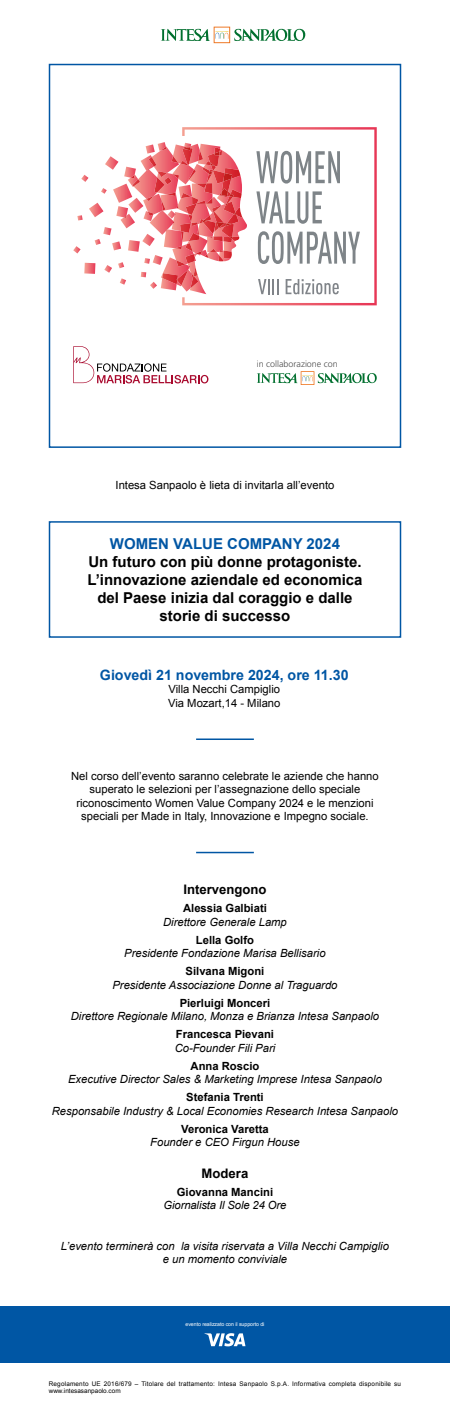
<style>
.page{position:relative;width:450px;height:1412px;background:#fff}
.page>*{position:absolute;margin:0;border:0;box-sizing:border-box;transform-origin:0 0}
.t1{font:700 15px/18px "Arial";color:#000;text-align:center}
.t2{font:700 15px "Arial";color:#0056a4}
.t3{font:700 14.25px "Arial";color:#0056a4}
.t4{font:700 13.12px "Arial";color:#000}
.t5{font:italic 11.25px/13.5px "Arial";color:#000;text-align:center}
.t6{font:11.25px/13.5px "Arial";color:#000;text-align:center}
.t7{font:700 11.25px "Arial";color:#000}
.t8{font:300 8.93px "Frutiger LT Std";color:#4d4d4d}
.t9{font:6.38px/7.6px "Arial";letter-spacing:.03em;color:#000}
.t10{font:5.25px "Arial";letter-spacing:-.01em;color:#fff}
</style>
<div class="page">
<svg style="left:161px;top:27px;width:144px;height:16px"></svg>
<hr style="left:196px;top:738px;width:58px;height:2px;background:#0056a4">
<hr style="left:196px;top:851px;width:58px;height:2px;background:#0056a4">
<div style="left:49px;top:64px;width:352px;height:384px;border:2px solid #0056a4"></div>
<svg style="left:182px;top:127px;width:195px;height:178px"></svg>
<svg style="left:256px;top:151px;width:84px;height:33px"></svg>
<svg style="left:256px;top:191px;width:66px;height:33px"></svg>
<svg style="left:258px;top:231px;width:102px;height:33px"></svg>
<svg style="left:73px;top:142px;width:175px;height:152px"></svg>
<svg style="left:258px;top:279px;width:21px;height:15px"></svg>
<svg style="left:286px;top:279px;width:53px;height:15px"></svg>
<svg style="left:73px;top:346px;width:135px;height:37px"></svg>
<svg style="left:257px;top:371px;width:120px;height:14px"></svg>
<div style="left:49px;top:521px;width:352px;height:117px;border:2px solid #0056a4"></div>
<div style="left:0;top:1306px;width:450px;height:56px;background:#0056a4"></div>
<svg style="left:204px;top:1333px;width:42px;height:13px"></svg>
<p class="t8" style="left:257px;top:359px;width:82px">in collaborazione con</p>
<p class="t6" style="left:116px;top:479px;width:220px">Intesa Sanpaolo è lieta di invitarla all’evento</p>
<h1 class="t2" style="left:110px;top:534px;width:232px">WOMEN VALUE COMPANY 2024</h1>
<h1 class="t1" style="left:87px;top:553px;width:277px">Un futuro con più donne protagoniste.<br>L’innovazione aziendale ed economica del Paese inizia dal coraggio e dalle storie di successo</h1>
<p class="t3" style="left:100px;top:665px;width:250px">Giovedì 21 novembre 2024, ore 11.30</p>
<p class="t6" style="left:168px;top:683px;width:114px;text-align:left">Villa Necchi Campiglio<br>Via Mozart,14 - Milano</p>
<p class="t6" style="left:71px;top:769px;width:309px">Nel corso dell’evento saranno celebrate le aziende che hanno superato le selezioni per l’assegnazione dello speciale riconoscimento Women Value Company 2024 e le menzioni speciali per Made in Italy, Innovazione e Impegno sociale.</p>
<p class="t4" style="left:183px;top:881px;width:85px">Intervengono</p>
<p class="t7" style="left:183px;top:901px;width:85px">Alessia Galbiati</p>
<p class="t5" style="left:163px;top:915px;width:125px">Direttore Generale Lamp</p>
<p class="t7" style="left:196px;top:932px;width:60px">Lella Golfo</p>
<p class="t5" style="left:124px;top:947px;width:203px">Presidente Fondazione Marisa Bellisario</p>
<p class="t7" style="left:186px;top:964px;width:80px">Silvana Migoni</p>
<p class="t5" style="left:112px;top:978px;width:227px">Presidente Associazione Donne al Traguardo</p>
<p class="t7" style="left:180px;top:995px;width:92px">Pierluigi Monceri</p>
<p class="t5" style="left:71px;top:1010px;width:310px">Direttore Regionale Milano, Monza e Brianza Intesa Sanpaolo</p>
<p class="t7" style="left:176px;top:1027px;width:100px">Francesca Pievani</p>
<p class="t5" style="left:175px;top:1041px;width:102px">Co-Founder Fili Pari</p>
<p class="t7" style="left:191px;top:1058px;width:70px">Anna Roscio</p>
<p class="t5" style="left:68px;top:1073px;width:315px">Executive Director Sales &amp; Marketing Imprese Intesa Sanpaolo</p>
<p class="t7" style="left:186px;top:1090px;width:79px">Stefania Trenti</p>
<p class="t5" style="left:52px;top:1104px;width:348px">Responsabile Industry &amp; Local Economies Research Intesa Sanpaolo</p>
<p class="t7" style="left:181px;top:1121px;width:89px">Veronica Varetta</p>
<p class="t5" style="left:150px;top:1136px;width:151px">Founder e CEO Firgun House</p>
<p class="t4" style="left:202px;top:1164px;width:48px">Modera</p>
<p class="t7" style="left:177px;top:1184px;width:98px">Giovanna Mancini</p>
<p class="t5" style="left:164px;top:1199px;width:124px">Giornalista Il Sole 24 Ore</p>
<p class="t5" style="left:61px;top:1239px;width:330px">L’evento terminerà con la visita riservata a Villa Necchi Campiglio e un momento conviviale</p>
<p class="t10" style="left:185px;top:1320px;width:80px">evento realizzato con il supporto di</p>
<p class="t9" style="left:49px;top:1379px;width:354px">Regolamento UE 2016/679 – Titolare del trattamento: Intesa Sanpaolo S.p.A. Informativa completa disponibile su www.intesasanpaolo.com</p>
</div>
